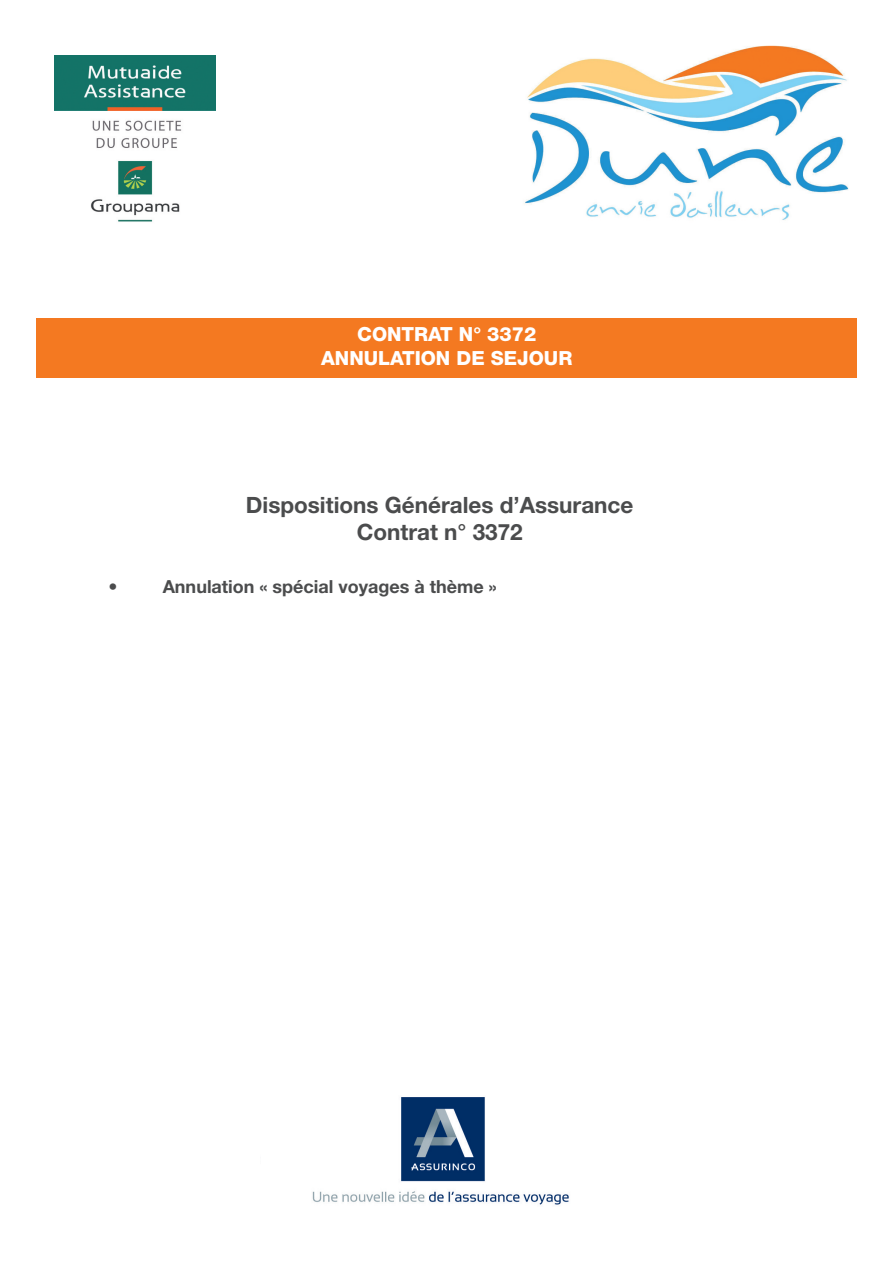
<style>
.page{position:relative;width:893px;height:1263px;background:#fff}
.page>*{position:absolute;margin:0;border:0;box-sizing:border-box;transform-origin:0 0}
.t1{font:700 22.5px/27px "Helvetica Neue";color:#4b4c4d;text-align:center}
.t2{font:800 19.5px/23.4px "Helvetica Neue";color:#fff;text-align:center}
.t3{font:700 18px "Helvetica Neue";color:#4b4c4d}
</style>
<div class="page">
<img style="left:524px;top:45px;width:325px;height:175px">
<div style="left:37px;top:318px;width:820px;height:60px;background:#f47921"></div>
<img style="left:91px;top:120px;width:91px;height:102px">
<img style="left:54px;top:55px;width:162px;height:55px">
<img style="left:312px;top:1097px;width:257px;height:108px">
<div style="left:261px;top:1132px;width:104px;height:44px;background:#fff"></div>
<p class="t2" style="left:321px;top:324px;width:253px">CONTRAT N° 3372<br>ANNULATION DE SEJOUR</p>
<p class="t1" style="left:246px;top:493px;width:389px">Dispositions Générales d’Assurance<br>Contrat n° 3372</p>
<p class="t3" style="left:109px;top:580px;width:11px">•</p>
<p class="t3" style="left:163px;top:580px;width:335px">Annulation « spécial voyages à thème »</p>
</div>
